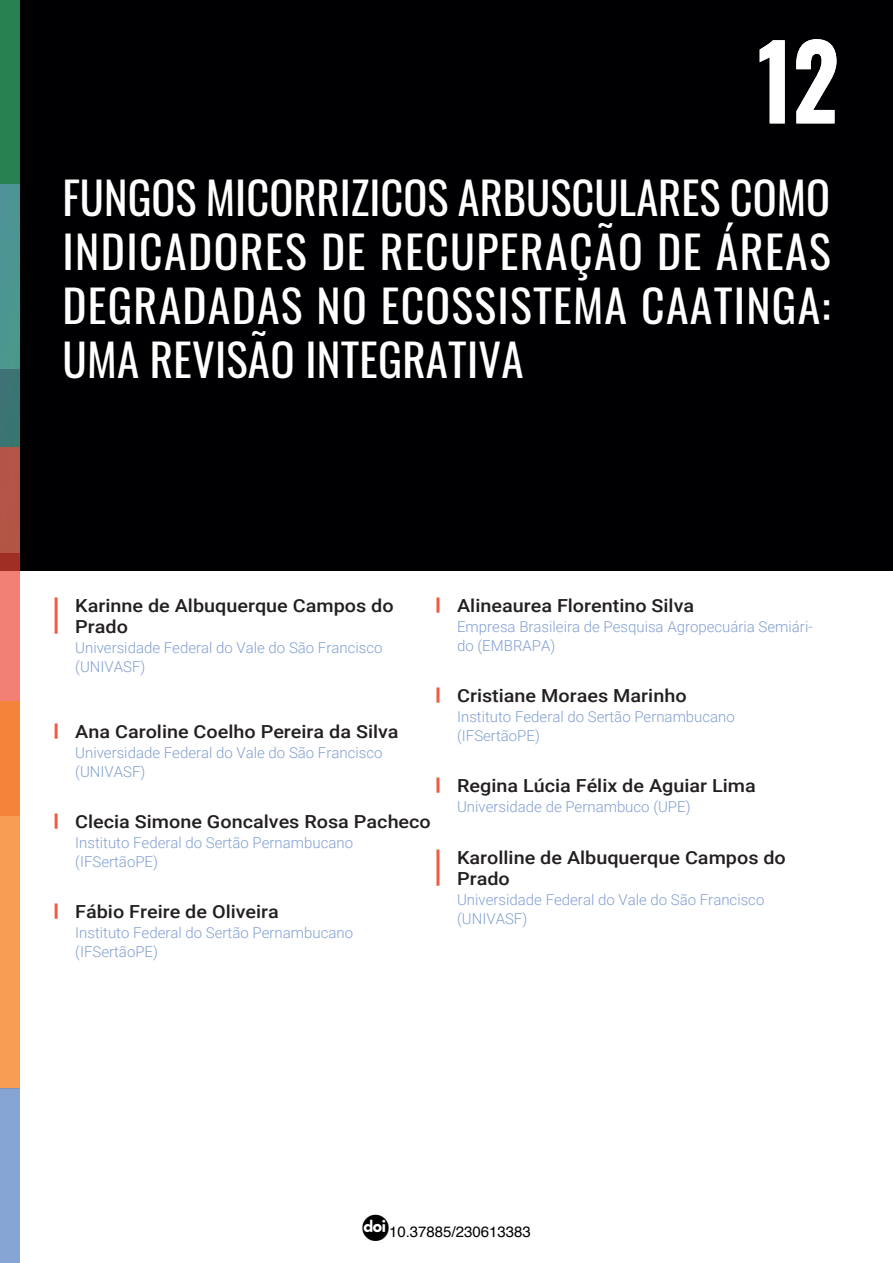
<style>
.page{position:relative;width:893px;height:1263px;background:#fff}
.page>*{position:absolute;margin:0;border:0;box-sizing:border-box;transform-origin:0 0}
.t1{font:700 102.6px "Oswald";color:#fff;scale:.88 1}
._01_cap_titulo{font:45px/54px "Oswald";letter-spacing:.025em;color:#fff;text-align:justify}
._02_autor{font:500 18px/21px "Roboto";color:#231f20;scale:1.1 1}
._02_instituicao{font:300 15px/19.5px "Roboto";color:#829fd1}
.t2{font:15px "Helvetica";color:#000}
</style>
<div class="page">
<div style="left:0;top:0;width:893px;height:572px;background:#000003"></div>
<div style="left:0;top:0;width:20px;height:368px;background:#288151"></div>
<svg style="left:0;top:184px;width:20px;height:263px;background:#468b88"></svg>
<svg style="left:0;top:447px;width:20px;height:254px;background:#d2685b"></svg>
<div style="left:0;top:701px;width:20px;height:388px;background:linear-gradient(to bottom,#f4863b,#f8a55d)"></div>
<div style="left:0;top:1089px;width:20px;height:174px;background:#85a3d3"></div>
<hr style="left:55px;top:597px;width:3px;height:37px;background:#f15b43">
<hr style="left:55px;top:723px;width:3px;height:16px;background:#f15b43">
<hr style="left:55px;top:813px;width:3px;height:16px;background:#f15b43">
<hr style="left:55px;top:903px;width:3px;height:16px;background:#f15b43">
<hr style="left:436px;top:597px;width:3px;height:16px;background:#f15b43">
<hr style="left:436px;top:687px;width:3px;height:16px;background:#f15b43">
<hr style="left:436px;top:777px;width:3px;height:16px;background:#f15b43">
<hr style="left:436px;top:849px;width:3px;height:37px;background:#f15b43">
<h1 class="t1" style="left:758px;top:28px;width:94px">12</h1>
<h1 class="_01_cap_titulo" style="left:63px;top:166px;width:770px">FUNGOS MICORRIZICOS ARBUSCULARES COMO INDICADORES DE RECUPERAÇÃO DE ÁREAS DEGRADADAS NO ECOSSISTEMA CAATINGA:<br>UMA REVISÃO INTEGRATIVA</h1>
<p class="_02_autor" style="left:75px;top:594px;width:291px">Karinne de Albuquerque Campos do<br>Prado</p>
<p class="_02_instituicao" style="left:75px;top:637px;width:309px">Universidade Federal do Vale do São Francisco</p>
<p class="_02_instituicao" style="left:75px;top:656px;width:72px">(UNIVASF)</p>
<p class="_02_autor" style="left:75px;top:720px;width:295px">Ana Caroline Coelho Pereira da Silva</p>
<p class="_02_instituicao" style="left:75px;top:742px;width:309px">Universidade Federal do Vale do São Francisco</p>
<p class="_02_instituicao" style="left:75px;top:761px;width:72px">(UNIVASF)</p>
<p class="_02_autor" style="left:75px;top:810px;width:325px">Clecia Simone Goncalves Rosa Pacheco</p>
<p class="_02_instituicao" style="left:75px;top:832px;width:279px">Instituto Federal do Sertão Pernambucano</p>
<p class="_02_instituicao" style="left:75px;top:851px;width:84px">(IFSertãoPE)</p>
<p class="_02_autor" style="left:75px;top:900px;width:187px">Fábio Freire de Oliveira</p>
<p class="_02_instituicao" style="left:75px;top:922px;width:279px">Instituto Federal do Sertão Pernambucano</p>
<p class="_02_instituicao" style="left:75px;top:941px;width:84px">(IFSertãoPE)</p>
<p class="_02_autor" style="left:457px;top:594px;width:217px">Alineaurea Florentino Silva</p>
<p class="_02_instituicao" style="left:457px;top:616px;width:357px">Empresa Brasileira de Pesquisa Agropecuária Semiári&shy;do (EMBRAPA)</p>
<p class="_02_autor" style="left:457px;top:684px;width:210px">Cristiane Moraes Marinho</p>
<p class="_02_instituicao" style="left:457px;top:706px;width:279px">Instituto Federal do Sertão Pernambucano</p>
<p class="_02_instituicao" style="left:457px;top:725px;width:84px">(IFSertãoPE)</p>
<p class="_02_autor" style="left:457px;top:774px;width:273px">Regina Lúcia Félix de Aguiar Lima</p>
<p class="_02_instituicao" style="left:457px;top:796px;width:235px">Universidade de Pernambuco (UPE)</p>
<p class="_02_autor" style="left:457px;top:846px;width:300px">Karolline de Albuquerque Campos do<br>Prado</p>
<p class="_02_instituicao" style="left:457px;top:889px;width:309px">Universidade Federal do Vale do São Francisco</p>
<p class="_02_instituicao" style="left:457px;top:908px;width:72px">(UNIVASF)</p>
<p class="t2" style="left:389px;top:1220px;width:143px">10.37885/230613383</p>
</div>
